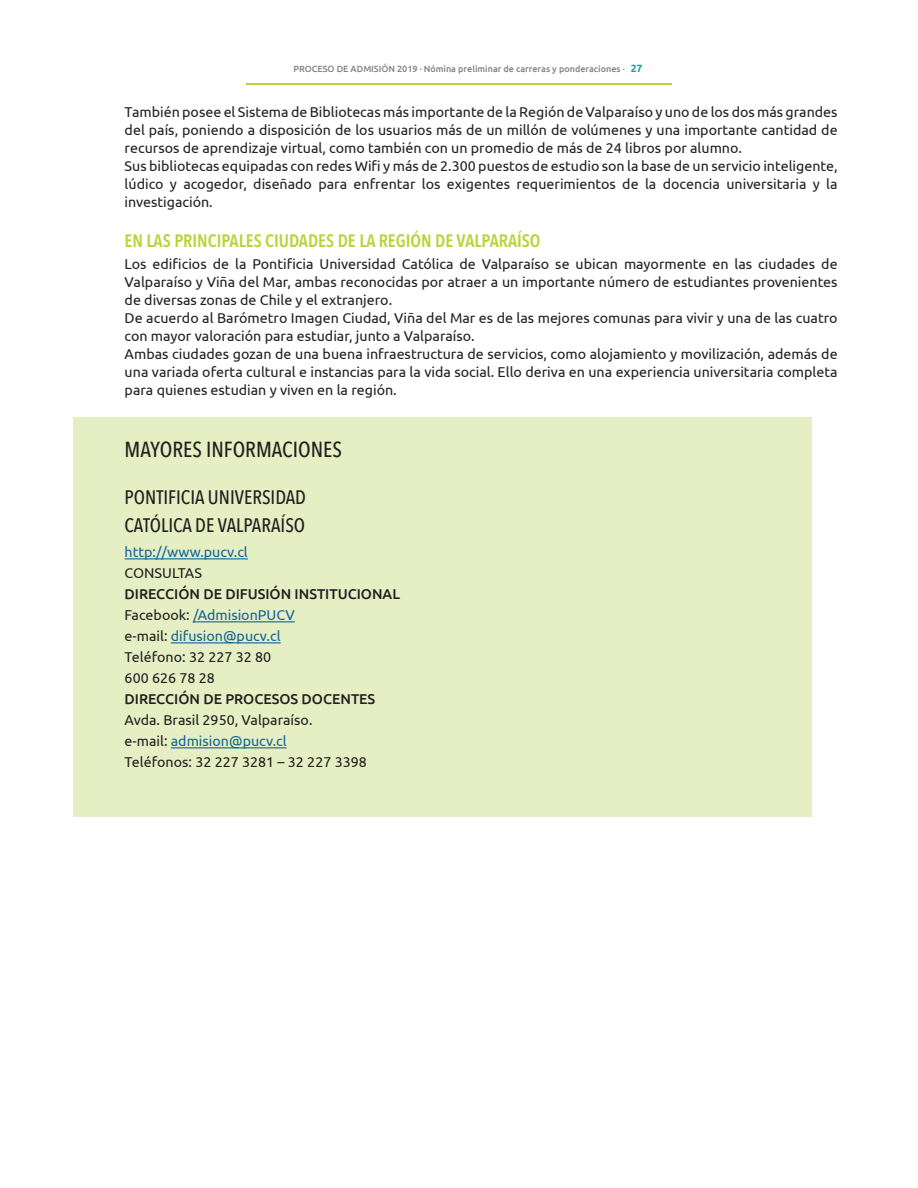
<style>
.page{position:relative;width:918px;height:1188px;background:#fff}
.page>*{position:absolute;margin:0;border:0;box-sizing:border-box;transform-origin:0 0}
.t1{font:500 21.75px "Avenir Next Condensed";color:#231f20}
.H2_-_Copia{font:500 19.5px "Avenir Next Condensed";color:#231f20}
.H3_-_Comentarios{font:600 18px "Avenir Next Condensed";color:#b7d438}
.P_-_BOLD{font:14.25px/18px "Ubuntu";color:#231f20;text-align:justify}
.P_-_BOLD-2{font:14.25px "Ubuntu";color:#126599}
.P_-_BOLD-3{font:500 14.25px "Ubuntu";color:#231f20}
.t2{font:500 9px "Ubuntu";color:#808285}
.s1{font-weight:700;font-size:10.5px;color:#1ea495}
.s2{color:#231f20}
</style>
<div class="page">
<hr style="left:246px;top:83px;width:426px;height:1px;background:#b7d438">
<div style="left:73px;top:417px;width:739px;height:399px;background:#e6efc3"></div>
<hr style="left:125px;top:558px;width:123px;height:1px;background:#126599">
<hr style="left:193px;top:621px;width:102px;height:1px;background:#126599">
<hr style="left:171px;top:642px;width:110px;height:1px;background:#126599">
<hr style="left:171px;top:747px;width:116px;height:1px;background:#126599">
<p class="t2" style="left:293px;top:63px;width:351px">PROCESO DE ADMISIÓN 2019 · Nómina preliminar de carreras y ponderaciones · <span class="s1">27</span></p>
<p class="P_-_BOLD" style="left:125px;top:103px;width:714px">También posee el Sistema de Bibliotecas más importante de la Región de Valparaíso y uno de los dos más grandes del país, poniendo a disposición de los usuarios más de un millón de volúmenes y una importante cantidad de recursos de aprendizaje virtual, como también con un promedio de más de 24 libros por alumno.</p>
<p class="P_-_BOLD" style="left:125px;top:157px;width:714px">Sus bibliotecas equipadas con redes Wifi y más de 2.300 puestos de estudio son la base de un servicio inteligente, lúdico y acogedor, diseñado para enfrentar los exigentes requerimientos de la docencia universitaria y la investigación.</p>
<p class="H3_-_Comentarios" style="left:125px;top:225px;width:417px">EN LAS PRINCIPALES CIUDADES DE LA REGIÓN DE VALPARAÍSO</p>
<p class="P_-_BOLD" style="left:125px;top:255px;width:714px">Los edificios de la Pontificia Universidad Católica de Valparaíso se ubican mayormente en las ciudades de Valparaíso y Viña del Mar, ambas reconocidas por atraer a un importante número de estudiantes provenientes de diversas zonas de Chile y el extranjero.</p>
<p class="P_-_BOLD" style="left:125px;top:309px;width:714px">De acuerdo al Barómetro Imagen Ciudad, Viña del Mar es de las mejores comunas para vivir y una de las cuatro con mayor valoración para estudiar, junto a Valparaíso.</p>
<p class="P_-_BOLD" style="left:125px;top:345px;width:714px">Ambas ciudades gozan de una buena infraestructura de servicios, como alojamiento y movilización, además de una variada oferta cultural e instancias para la vida social. Ello deriva en una experiencia universitaria completa para quienes estudian y viven en la región.</p>
<h2 class="t1" style="left:125px;top:437px;width:219px">MAYORES INFORMACIONES</h2>
<p class="H2_-_Copia" style="left:125px;top:486px;width:183px">PONTIFICIA UNIVERSIDAD</p>
<p class="H2_-_Copia" style="left:125px;top:513px;width:182px">CATÓLICA DE VALPARAÍSO</p>
<p class="P_-_BOLD-2" style="left:125px;top:543px;width:125px">http://www.pucv.cl</p>
<p class="P_-_BOLD" style="left:125px;top:564px;width:79px">CONSULTAS</p>
<p class="P_-_BOLD-3" style="left:125px;top:585px;width:277px">DIRECCIÓN DE DIFUSIÓN INSTITUCIONAL</p>
<p class="P_-_BOLD-2" style="left:125px;top:606px;width:172px"><span class="s2">Facebook:</span> /AdmisionPUCV</p>
<p class="P_-_BOLD-2" style="left:125px;top:627px;width:158px"><span class="s2">e-mail:</span> difusion@pucv.cl</p>
<p class="P_-_BOLD" style="left:125px;top:648px;width:148px">Teléfono: 32 227 32 80</p>
<p class="P_-_BOLD" style="left:125px;top:669px;width:92px">600 626 78 28</p>
<p class="P_-_BOLD-3" style="left:125px;top:690px;width:252px">DIRECCIÓN DE PROCESOS DOCENTES</p>
<p class="P_-_BOLD" style="left:125px;top:711px;width:189px">Avda. Brasil 2950, Valparaíso.</p>
<p class="P_-_BOLD-2" style="left:125px;top:732px;width:164px"><span class="s2">e-mail:</span> admision@pucv.cl</p>
<p class="P_-_BOLD" style="left:125px;top:753px;width:244px">Teléfonos: 32 227 3281 – 32 227 3398</p>
</div>
